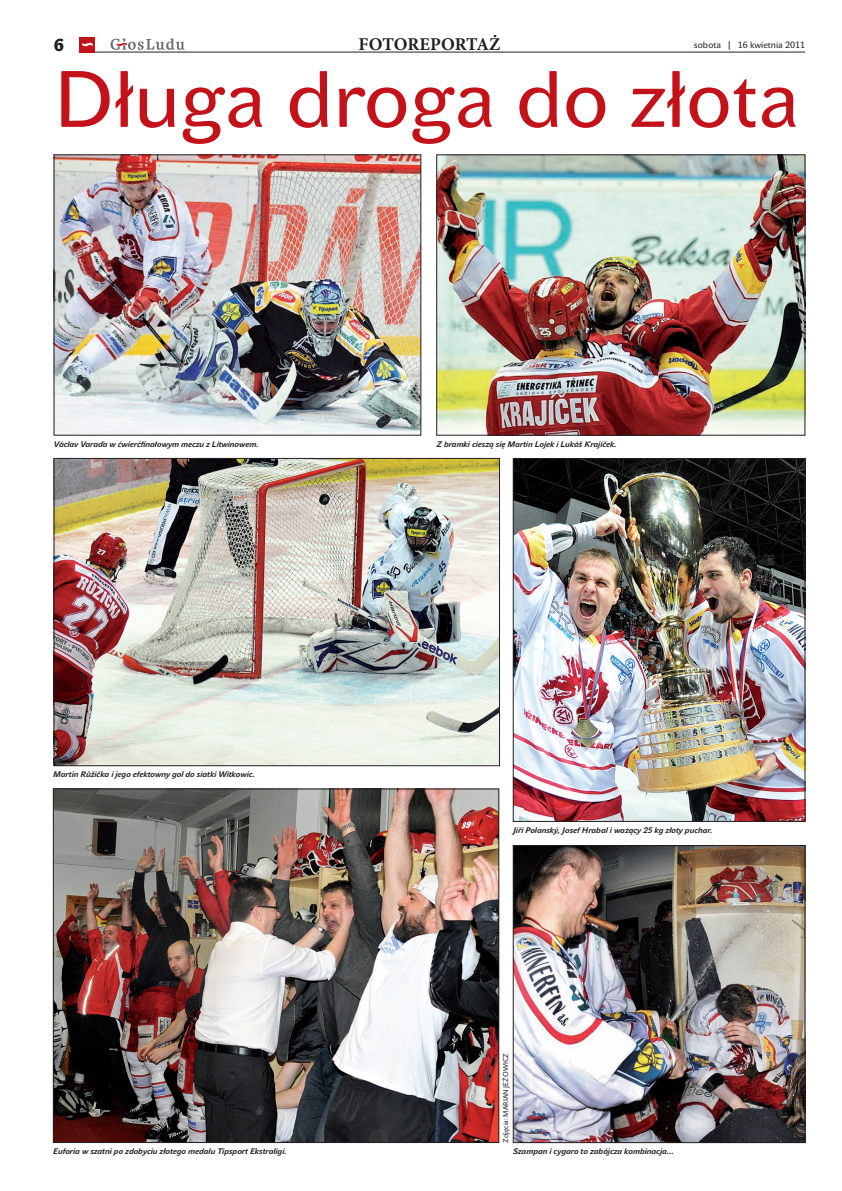
<style>
.page{position:relative;width:842px;height:1191px;background:#fff}
.page>*{position:absolute;margin:0;border:0;box-sizing:border-box;transform-origin:0 0}
.t1{font:700 79px "John Sans White Pro";color:#c4121a}
.t2{font:700 18px "Minion Pro";letter-spacing:-.005em;color:#231f20}
.t3{font:17px "John Sans Black Pro";color:#231f20}
.t4{font:9px "John Sans Text Pro";color:#231f20}
.t5{font:italic 700 8px "John Sans Text Pro";color:#231f20}
.t6{font:7px "John Sans Text Pro";color:#231f20}
</style>
<div class="page">
<hr style="left:79px;top:52px;width:726px;height:1px;background:#231f20">
<div style="left:79px;top:37px;width:16px;height:15px;background:#c4121a"></div>
<svg style="left:82px;top:42px;width:11px;height:5px"></svg>
<svg style="left:111px;top:38px;width:74px;height:12px"></svg>
<img style="left:513px;top:845px;width:292px;height:298px">
<img style="left:513px;top:458px;width:292px;height:364px">
<img style="left:55px;top:791px;width:442px;height:350px">
<div style="left:53px;top:789px;width:446px;height:354px;border:1px solid #231f20"></div>
<img style="left:56px;top:157px;width:363px;height:276px">
<img style="left:439px;top:157px;width:364px;height:276px">
<img style="left:56px;top:460px;width:442px;height:304px">
<div style="left:54px;top:458px;width:446px;height:308px;border:1px solid #231f20"></div>
<p class="t3" style="left:54px;top:38px;width:12px">6</p>
<p class="t2" style="left:359px;top:37px;width:143px">FOTOREPORTAŻ</p>
<p class="t4" style="left:694px;top:41px;width:113px">sobota | 16 kwietnia 2011</p>
<p class="t1" style="left:54px;top:70px;width:747px">Długa droga do złota</p>
<p class="t5" style="left:54px;top:441px;width:206px">Václav Varaďa w ćwierćfinałowym meczu z Litwinowem.</p>
<p class="t5" style="left:53px;top:771px;width:203px">Martin Růžička i jego efektowny gol do siatki Witkowic.</p>
<p class="t5" style="left:53px;top:1148px;width:235px">Euforia w szatni po zdobyciu złotego medalu Tipsport Ekstraligi.</p>
<p class="t5" style="left:437px;top:441px;width:182px">Z bramki cieszą się Martin Lojek i Lukáš Krajíček.</p>
<p class="t5" style="left:513px;top:827px;width:201px">Jiří Polanský, Josef Hrabal i ważący 25 kg złoty puchar.</p>
<p class="t6" style="left:503px;top:1143px;width:91px;rotate:-90deg">Zdjęcia: MARIAN JEŻOWICZ</p>
<p class="t5" style="left:513px;top:1148px;width:162px">Szampan i cygaro to zabójcza kombinacja...</p>
</div>
